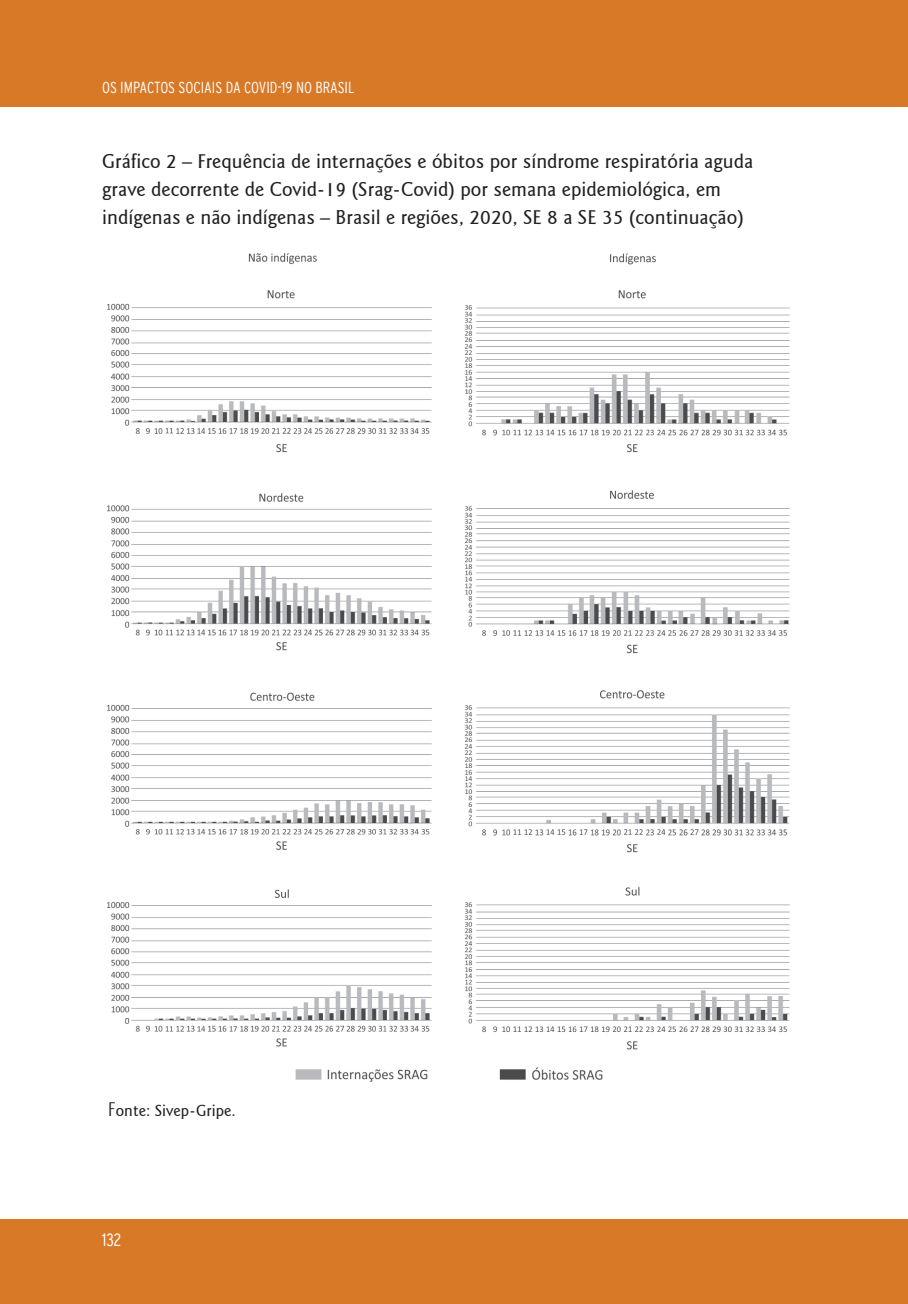
<style>
.page{position:relative;width:908px;height:1304px;background:#fff}
.page>*{position:absolute;margin:0;border:0;box-sizing:border-box;transform-origin:0 0}
.enunciado_tabela{font:500 20px/28px "Goudy Sans IT Cby BT";color:#231f20}
.t1{font:300 condensed 18px "Interstate";color:#fff}
.t2{font:300 condensed 16px "Interstate";color:#fff}
.corpo_do_texto{font:500 16px "Goudy Sans IT Cby BT";color:#231f20}
.s1{font-weight:300;font-size:20px}
</style>
<div class="page">
<div style="left:0;top:1219px;width:907px;height:85px;background:#d87928"></div>
<div style="left:0;top:0;width:907px;height:107px;background:#d87928"></div>
<img style="left:107px;top:254px;width:682px;height:827px">
<p class="t2" style="left:102px;top:78px;width:254px">OS IMPACTOS SOCIAIS DA COVID-19 NO BRASIL</p>
<p class="enunciado_tabela" style="left:102px;top:148px;width:652px">Gráfico 2 – Frequência de internações e óbitos por síndrome respiratória aguda grave decorrente de Covid-19 (Srag-Covid) por semana epidemiológica, em indígenas e não indígenas – Brasil e regiões, 2020, SE 8 a SE 35 (continuação)</p>
<p class="corpo_do_texto" style="left:108px;top:1100px;width:129px"><span class="s1">F</span>onte: Sivep-Gripe.</p>
<p class="t1" style="left:102px;top:1230px;width:21px">132</p>
</div>
